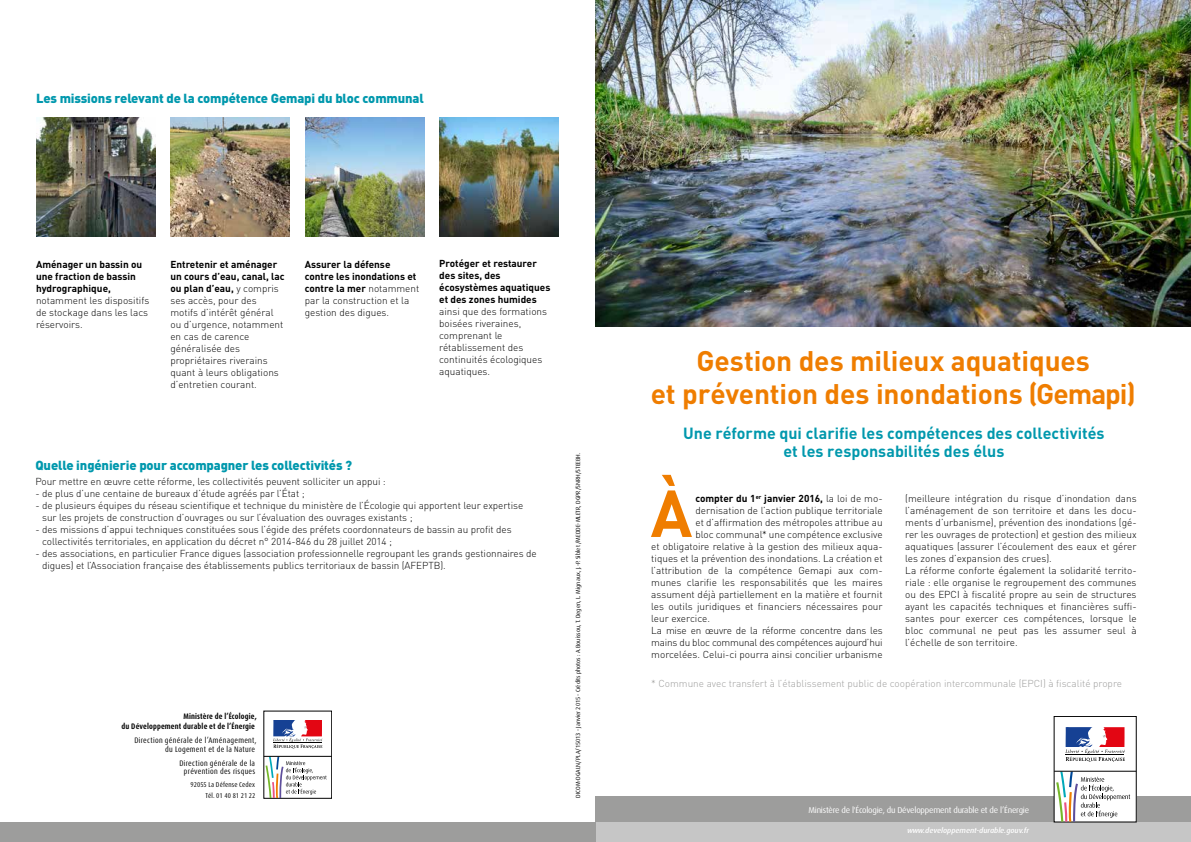
<style>
.page{position:relative;width:1191px;height:842px;background:#fff}
.page>*{position:absolute;margin:0;border:0;box-sizing:border-box;transform-origin:0 0}
.t1{font:700 65.3px "DIN";color:#ef7d00}
.t2{font:700 28px/33.6px "DIN";letter-spacing:-.01em;color:#ef7d00;text-align:center}
.t3{font:700 16px/18px "DIN";color:#0098ad;text-align:center}
.t4{font:900 13px "DIN";letter-spacing:-.01em;color:#0098ad}
.t5{font:300 10px/12px "DIN";color:#000}
.t6{font:700 10px/12px "DIN";color:#000}
.t7{font:300 10px "DIN";color:#9d9d9c}
.t8{font:300 10px "DIN";letter-spacing:-.02em;color:#000}
.t9{font:8.5px "Dax OT";letter-spacing:-.025em;color:#fff}
.t10{font:condensed 8px/8.5px "Dax OT";letter-spacing:.04em;color:#000;text-align:right}
.t11{font:700 condensed 8px/10px "Dax OT";letter-spacing:.015em;color:#000;text-align:right}
.t12{font:italic 500 7.5px "Dax OT";color:#fff}
.t13{font:condensed 7px/10.3px "Dax OT";letter-spacing:.015em;color:#000;text-align:right}
.t14{font:6px "Dax OT";color:#000}
.s1{font-weight:700}
.s2{font-weight:300}
</style>
<div class="page">
<div style="left:595px;top:797px;width:596px;height:25px;background:#9d9d9c"></div>
<div style="left:581px;top:822px;width:610px;height:20px;background:#c6c6c6"></div>
<div style="left:1054px;top:716px;width:82px;height:106px;background:#fff"></div>
<svg style="left:1065px;top:727px;width:60px;height:35px"></svg>
<hr style="left:1054px;top:771px;width:82px;height:1px;background:#000">
<svg style="left:1056px;top:771px;width:74px;height:51px"></svg>
<img style="left:595px;top:0;width:596px;height:326px">
<div style="left:0;top:822px;width:595px;height:20px;background:#9d9d9c"></div>
<div style="left:263px;top:711px;width:69px;height:87px;border:1px solid #000"></div>
<svg style="left:273px;top:720px;width:49px;height:29px"></svg>
<hr style="left:264px;top:756px;width:68px;height:1px;background:#000">
<svg style="left:265px;top:757px;width:61px;height:41px"></svg>
<img style="left:36px;top:117px;width:119px;height:119px">
<img style="left:170px;top:117px;width:119px;height:119px">
<img style="left:305px;top:117px;width:119px;height:119px">
<img style="left:439px;top:117px;width:119px;height:119px">
<h3 class="t4" style="left:36px;top:89px;width:389px">Les missions relevant de la compétence Gemapi du bloc communal</h3>
<p class="t6" style="left:36px;top:258px;width:108px">Aménager un bassin ou une fraction de bassin hydrographique,</p>
<p class="t5" style="left:36px;top:294px;width:115px;text-align:justify">notamment les dispositifs de stockage dans les lacs réservoirs.</p>
<p class="t5" style="left:170px;top:258px;width:116px"><span class="s1">Entretenir et aménager un cours d’eau, canal, lac ou plan d’eau,</span> y compris ses accès, pour des motifs d’intérêt général ou d’urgence, notamment en cas de carence généralisée des propriétaires riverains quant à leurs obligations d’entretien courant.</p>
<p class="t6" style="left:305px;top:258px;width:116px">Assurer la défense contre les inondations et contre la mer <span class="s2">notamment par la construction et la gestion des digues.</span></p>
<p class="t6" style="left:439px;top:257px;width:113px">Protéger et restaurer des sites, des écosystèmes aquatiques et des zones humides</p>
<p class="t5" style="left:439px;top:306px;width:109px">ainsi que des formations boisées riveraines, comprenant le rétablissement des continuités écologiques aquatiques.</p>
<h3 class="t4" style="left:35px;top:456px;width:318px">Quelle ingénierie pour accompagner les collectivités ?</h3>
<p class="t5" style="left:35px;top:475px;width:352px">Pour mettre en œuvre cette réforme, les collectivités peuvent solliciter un appui :</p>
<p class="t5" style="left:35px;top:487px;width:271px">- de plus d’une centaine de bureaux d’étude agréés par l’État ;</p>
<p class="t5" style="left:42px;top:499px;width:482px;text-indent:-7px">- de plusieurs équipes du réseau scientifique et technique du ministère de l’Écologie qui apportent leur expertise sur les projets de construction d’ouvrages ou sur l’évaluation des ouvrages existants ;</p>
<p class="t5" style="left:42px;top:523px;width:471px;text-indent:-7px">- des missions d’appui techniques constituées sous l’égide des préfets coordonnateurs de bassin au profit des collectivités territoriales, en application du décret n° 2014-846 du 28 juillet 2014 ;</p>
<p class="t5" style="left:42px;top:547px;width:496px;text-indent:-7px">- des associations, en particulier France digues (association professionnelle regroupant les grands gestionnaires de digues) et l’Association française des établissements publics territoriaux de bassin (AFEPTB).</p>
<p class="t11" style="left:122px;top:711px;width:137px">Ministère de l’Écologie,<br>du Développement durable et de l’Énergie</p>
<p class="t10" style="left:134px;top:736px;width:124px">Direction générale de l’Aménagement, du Logement et de la Nature</p>
<p class="t10" style="left:179px;top:759px;width:77px;text-align:center">Direction générale de la prévention des risques</p>
<p class="t13" style="left:191px;top:780px;width:66px">92055 La Défense Cedex<br>Tél. 01 40 81 21 22</p>
<p class="t14" style="left:575px;top:798px;width:347px;rotate:-90deg">DICOM-DGALN/PLA/15013 - Janvier 2015 - Crédits photos : A.Bouissou, T. Degen, L. Mignaux, J.-P. Siblet /MEDDE-MLETR, DGPR/SNRH/STEEBH.</p>
<h2 class="t2" style="left:650px;top:343px;width:486px">Gestion des milieux aquatiques<br>et prévention des inondations (Gemapi)</h2>
<h3 class="t3" style="left:683px;top:423px;width:423px">Une réforme qui clarifie les compétences des collectivités et les responsabilités des élus</h3>
<h1 class="t1" style="left:650px;top:471px;width:43px">À</h1>
<p class="t6" style="left:695px;top:492px;width:189px">compter du 1<sup>er</sup> janvier 2016, <span class="s2">la loi de mo-</span></p>
<p class="t5" style="left:695px;top:504px;width:189px">dernisation de l’action publique territoriale</p>
<p class="t5" style="left:695px;top:516px;width:189px">et d’affirmation des métropoles attribue au</p>
<p class="t5" style="left:695px;top:528px;width:189px">bloc communal* une compétence exclusive</p>
<p class="t5" style="left:651px;top:540px;width:233px">et obligatoire relative à la gestion des milieux aqua-</p>
<p class="t5" style="left:651px;top:552px;width:233px">tiques et la prévention des inondations. La création et</p>
<p class="t5" style="left:651px;top:564px;width:233px">l’attribution de la compétence Gemapi aux com-</p>
<p class="t5" style="left:651px;top:576px;width:233px">munes clarifie les responsabilités que les maires</p>
<p class="t5" style="left:651px;top:588px;width:233px">assument déjà partiellement en la matière et fournit</p>
<p class="t5" style="left:651px;top:600px;width:233px">les outils juridiques et financiers nécessaires pour</p>
<p class="t5" style="left:651px;top:612px;width:60px">leur exercice.</p>
<p class="t8" style="left:651px;top:624px;width:233px">La mise en œuvre de la réforme concentre dans les</p>
<p class="t8" style="left:651px;top:636px;width:233px">mains du bloc communal des compétences aujourd’hui</p>
<p class="t5" style="left:651px;top:648px;width:233px">morcelées. Celui-ci pourra ainsi concilier urbanisme</p>
<p class="t5" style="left:905px;top:492px;width:233px">(meilleure intégration du risque d’inondation dans l’aménagement de son territoire et dans les docu&shy;ments d’urbanisme), prévention des inondations (gé&shy;rer les ouvrages de protection) et gestion des milieux aquatiques (assurer l’écoulement des eaux et gérer les zones d’expansion des crues).<br>La réforme conforte également la solidarité territo&shy;riale : elle organise le regroupement des communes ou des EPCI à fiscalité propre au sein de structures ayant les capacités techniques et financières suffi&shy;santes pour exercer ces compétences, lorsque le bloc communal ne peut pas les assumer seul à l’échelle de son territoire.</p>
<p class="t7" style="left:651px;top:677px;width:472px">* Commune avec transfert à l’établissement public de coopération intercommunale (EPCI) à fiscalité propre</p>
<p class="t9" style="left:808px;top:805px;width:222px">Ministère de l'Écologie, du Développement durable et de l’Énergie</p>
<p class="t12" style="left:907px;top:826px;width:123px">www.developpement-durable.gouv.fr</p>
</div>
